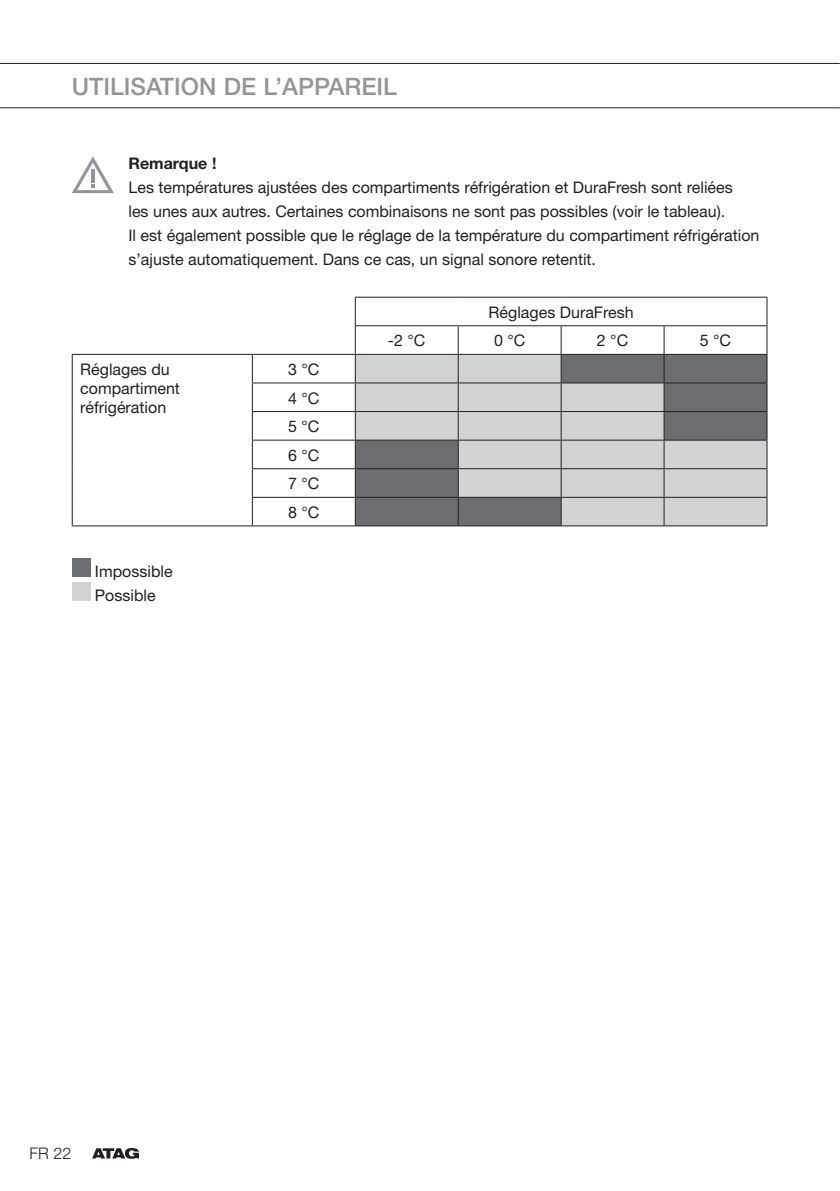
<style>
.page{position:relative;width:840px;height:1191px;background:#fff}
.page>*{position:absolute;margin:0;border:0;box-sizing:border-box;transform-origin:0 0}
.t1{font:500 24px "Helvetica Neue";color:#939598}
.t2{font:16px/28.6px "Helvetica Neue";color:#231f20}
.t3{font:700 16px "Helvetica Neue";color:#231f20}
.t4{font:300 16px "Helvetica Neue";color:#231f20}
</style>
<div class="page">
<hr style="left:0;top:63px;width:839px;height:1px;background:#231f20">
<hr style="left:0;top:107px;width:839px;height:1px;background:#231f20">
<svg style="left:92px;top:1148px;width:47px;height:10px"></svg>
<svg style="left:355px;top:355px;width:411px;height:170px;background:#acadaf"></svg>
<hr style="left:354px;top:297px;width:104px;height:1px;background:#231f20">
<hr style="left:458px;top:297px;width:103px;height:1px;background:#231f20">
<hr style="left:561px;top:297px;width:102px;height:1px;background:#231f20">
<hr style="left:663px;top:297px;width:104px;height:1px;background:#231f20">
<hr style="left:72px;top:354px;width:180px;height:1px;background:#231f20">
<hr style="left:252px;top:354px;width:103px;height:1px;background:#231f20">
<hr style="left:252px;top:382px;width:103px;height:1px;background:#231f20">
<hr style="left:355px;top:382px;width:103px;height:1px;background:#231f20">
<hr style="left:458px;top:382px;width:103px;height:1px;background:#231f20">
<hr style="left:561px;top:382px;width:102px;height:1px;background:#231f20">
<hr style="left:663px;top:382px;width:104px;height:1px;background:#231f20">
<hr style="left:252px;top:411px;width:103px;height:1px;background:#231f20">
<hr style="left:355px;top:411px;width:103px;height:1px;background:#231f20">
<hr style="left:458px;top:411px;width:103px;height:1px;background:#231f20">
<hr style="left:561px;top:411px;width:102px;height:1px;background:#231f20">
<hr style="left:663px;top:411px;width:104px;height:1px;background:#231f20">
<hr style="left:252px;top:439px;width:103px;height:1px;background:#231f20">
<hr style="left:355px;top:439px;width:103px;height:1px;background:#231f20">
<hr style="left:458px;top:439px;width:103px;height:1px;background:#231f20">
<hr style="left:561px;top:439px;width:102px;height:1px;background:#231f20">
<hr style="left:663px;top:439px;width:104px;height:1px;background:#231f20">
<hr style="left:252px;top:468px;width:103px;height:1px;background:#231f20">
<hr style="left:355px;top:468px;width:103px;height:1px;background:#231f20">
<hr style="left:458px;top:468px;width:103px;height:1px;background:#231f20">
<hr style="left:561px;top:468px;width:102px;height:1px;background:#231f20">
<hr style="left:663px;top:468px;width:104px;height:1px;background:#231f20">
<svg style="left:72px;top:355px;width:1px;height:170px"></svg>
<hr style="left:252px;top:497px;width:103px;height:1px;background:#231f20">
<svg style="left:252px;top:355px;width:1px;height:170px"></svg>
<hr style="left:355px;top:497px;width:103px;height:1px;background:#231f20">
<hr style="left:458px;top:497px;width:103px;height:1px;background:#231f20">
<hr style="left:561px;top:497px;width:102px;height:1px;background:#231f20">
<hr style="left:663px;top:497px;width:104px;height:1px;background:#231f20">
<hr style="left:72px;top:525px;width:180px;height:1px;background:#231f20">
<hr style="left:252px;top:525px;width:103px;height:1px;background:#231f20">
<hr style="left:355px;top:525px;width:103px;height:1px;background:#231f20">
<hr style="left:458px;top:525px;width:103px;height:1px;background:#231f20">
<hr style="left:561px;top:525px;width:102px;height:1px;background:#231f20">
<hr style="left:663px;top:525px;width:104px;height:1px;background:#231f20">
<hr style="left:354px;top:325px;width:104px;height:1px;background:#231f20">
<svg style="left:354px;top:298px;width:1px;height:227px"></svg>
<hr style="left:458px;top:325px;width:103px;height:1px;background:#231f20">
<svg style="left:457px;top:326px;width:1px;height:199px"></svg>
<hr style="left:561px;top:325px;width:102px;height:1px;background:#231f20">
<svg style="left:560px;top:326px;width:1px;height:199px"></svg>
<hr style="left:663px;top:325px;width:104px;height:1px;background:#231f20">
<svg style="left:663px;top:326px;width:1px;height:199px"></svg>
<svg style="left:766px;top:298px;width:1px;height:227px"></svg>
<hr style="left:355px;top:354px;width:103px;height:1px;background:#231f20">
<hr style="left:458px;top:354px;width:103px;height:1px;background:#231f20">
<hr style="left:561px;top:354px;width:102px;height:1px;background:#231f20">
<hr style="left:663px;top:354px;width:104px;height:1px;background:#231f20">
<div style="left:72px;top:558px;width:18px;height:19px;background:#6c6d70"></div>
<div style="left:72px;top:582px;width:18px;height:19px;background:#d1d2d4"></div>
<svg style="left:72px;top:156px;width:42px;height:37px"></svg>
<h1 class="t1" style="left:72px;top:72px;width:327px">UTILISATION DE L’APPAREIL</h1>
<p class="t3" style="left:128px;top:153px;width:90px">Remarque !</p>
<p class="t2" style="left:128px;top:175px;width:632px;line-height:24px">Les températures ajustées des compartiments réfrigération et DuraFresh sont reliées<br>les unes aux autres. Certaines combinaisons ne sont pas possibles (voir le tableau).<br>Il est également possible que le réglage de la température du compartiment réfrigération s’ajuste automatiquement. Dans ce cas, un signal sonore retentit.</p>
<p class="t2" style="left:488px;top:297px;width:146px">Réglages DuraFresh</p>
<p class="t2" style="left:388px;top:326px;width:39px">-2 °C</p>
<p class="t2" style="left:494px;top:326px;width:33px">0 °C</p>
<p class="t2" style="left:596px;top:326px;width:33px">2 °C</p>
<p class="t2" style="left:699px;top:326px;width:33px">5 °C</p>
<p class="t2" style="left:80px;top:359px;width:101px;line-height:19.2px">Réglages du compartiment réfrigération</p>
<p class="t2" style="left:288px;top:355px;width:33px;text-align:justify">3 °C 4 °C 5 °C 6 °C 7 °C 8 °C</p>
<p class="t2" style="left:95px;top:559px;width:79px;line-height:24px">Impossible<br>Possible</p>
<p class="t4" style="left:29px;top:1143px;width:43px">FR 22</p>
</div>
